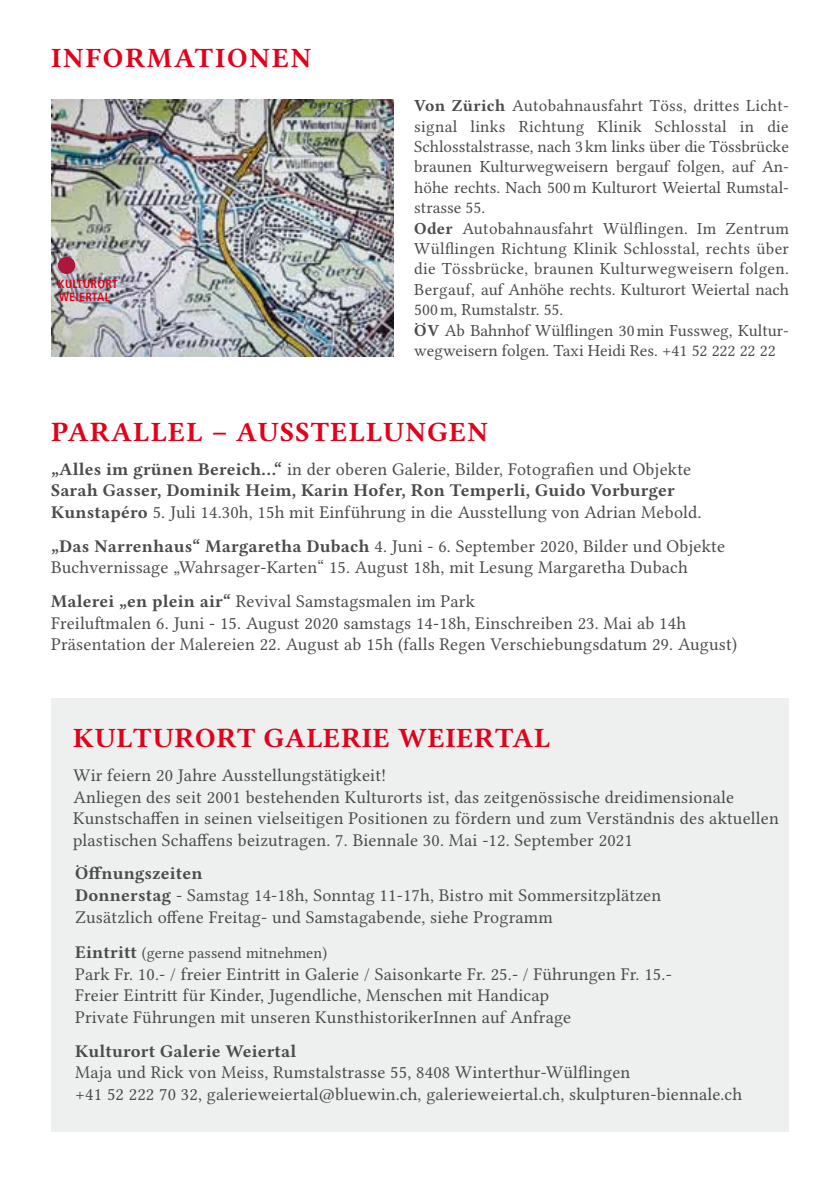
<style>
.page{position:relative;width:840px;height:1191px;background:#fff}
.page>*{position:absolute;margin:0;border:0;box-sizing:border-box;transform-origin:0 0}
.t1{font:28px "Lin Libertine OB";letter-spacing:.025em;color:#e2001a}
.t2{font:28px "Lin Libertine OB";letter-spacing:.045em;color:#e2001a}
.t3{font:28px "Lin Libertine OB";letter-spacing:.065em;color:#e2001a}
.t4{font:18px/21.6px "Lin Libertine O";letter-spacing:.01em;color:#4b4b4d}
.t5{font:18px "Lin Libertine OB";letter-spacing:.01em;color:#4b4b4d}
.t6{font:17px/20.4px "Lin Libertine O";color:#4b4b4d}
.t7{font:16px "Lin Libertine O";letter-spacing:.01em;color:#4b4b4d}
.t8{font:700 condensed 11.8px/12.6px "Frutiger";letter-spacing:.025em;color:#e2001a}
.s1{font-family:"Lin Libertine OB"}
.s2{font-family:"Lin Libertine OB";font-size:18px}
</style>
<div class="page">
<div style="left:51px;top:698px;width:737px;height:434px;background:#eeefef"></div>
<img style="left:51px;top:100px;width:342px;height:257px">
<div style="left:60px;top:259px;width:13px;height:13px;background:#ad173c;border-radius:50%"></div>
<div style="left:58px;top:257px;width:17px;height:17px;border:4px solid #ad173c;border-radius:50%"></div>
<h1 class="t3" style="left:51px;top:38px;width:262px">INFORMATIONEN</h1>
<p class="t8" style="left:58px;top:278px;width:61px">KULTURORT<br>WEIERTAL</p>
<p class="t6" style="left:414px;top:94px;width:376px"><span class="s1">Von Zürich</span> Autobahnausfahrt Töss, drittes Licht&shy;signal links Richtung Klinik Schlosstal in die Schlosstalstrasse, nach 3 km links über die Tössbrücke braunen Kulturwegweisern bergauf folgen, auf An&shy;höhe rechts. Nach 500 m Kulturort Weiertal Rumstal&shy;strasse 55.<br><span class="s1">Oder</span> Autobahnausfahrt Wülflingen. Im Zentrum Wülflingen Richtung Klinik Schlosstal, rechts über die Tössbrücke, braunen Kulturwegweisern folgen.<br>Bergauf, auf Anhöhe rechts. Kulturort Weiertal nach 500 m, Rumstalstr. 55.<br><span class="s1">ÖV</span> Ab Bahnhof Wülflingen 30 min Fussweg, Kultur&shy;wegweisern folgen. Taxi Heidi Res. +41 52 222 22 22</p>
<h1 class="t2" style="left:51px;top:413px;width:205px">Parallel – Ausst</h1>
<h1 class="t2" style="left:330px;top:413px;width:39px">ellun</h1>
<h1 class="t2" style="left:427px;top:413px;width:59px">gen</h1>
<p class="t4" style="left:51px;top:456px;width:641px"><span class="s1">„Alles im grünen Bereich...“</span> in der oberen Galerie, Bilder, Fotografien und Objekte</p>
<p class="t5" style="left:51px;top:478px;width:625px">Sarah Gasser, Dominik Heim, Karin Hofer, Ron Temperli, Guido Vorburger</p>
<p class="t4" style="left:51px;top:493px;width:675px;line-height:33.6px"><span class="s1">Kunstapéro</span> 5. Juli 14.30h, 15h mit Einführung in die Ausstellung von Adrian Mebold. <span class="s1">„Das Narrenhaus“ Margaretha Dubach</span> 4. Juni - 6. September 2020, Bilder und Objekte</p>
<p class="t4" style="left:51px;top:548px;width:637px;line-height:33.6px">Buchvernissage „Wahrsager-Karten“ 15. August 18h, mit Lesung Margaretha Dubach<br><span class="s1">Malerei „en plein air“</span> Revival Samstagsmalen im Park</p>
<p class="t4" style="left:51px;top:610px;width:687px">Freiluftmalen 6. Juni - 15. August 2020 samstags 14-18h, Einschreiben 23. Mai ab 14h<br>Präsentation der Malereien 22. August ab 15h (falls Regen Verschiebungsdatum 29. August)</p>
<h1 class="t1" style="left:73px;top:719px;width:478px">KULTURORT galerie WEIE RTAL</h1>
<p class="t4" style="left:73px;top:762px;width:706px">Wir feiern 20 Jahre Ausstellungstätigkeit!<br>Anliegen des seit 2001 bestehenden Kulturorts ist, das zeitgenössische dreidimensionale Kunstschaffen in seinen vielseitigen Positionen zu fördern und zum Verständnis des aktuellen plastischen Schaffens beizutragen. 7. Biennale 30. Mai -12. September 2021</p>
<p class="t5" style="left:75px;top:861px;width:129px">Öffnungszeiten</p>
<p class="t4" style="left:75px;top:882px;width:587px"><span class="s1">Donnerstag</span> - Samstag 14-18h, Sonntag 11-17h, Bistro mit Sommersitzplätzen<br>Zusätzlich offene Freitag- und Samstagabende, siehe Programm</p>
<p class="t7" style="left:75px;top:940px;width:253px"><span class="s2">Eintritt</span> (gerne passend mitnehmen)</p>
<p class="t4" style="left:75px;top:961px;width:597px">Park Fr. 10.- / freier Eintritt in Galerie / Saisonkarte Fr. 25.- / Führungen Fr. 15.-<br>Freier Eintritt für Kinder, Jugendliche, Menschen mit Handicap<br>Private Führungen mit unseren KunsthistorikerInnen auf Anfrage</p>
<p class="t5" style="left:75px;top:1038px;width:223px">Kulturort Galerie Weiertal</p>
<p class="t4" style="left:75px;top:1059px;width:668px">Maja und Rick von Meiss, Rumstalstrasse 55, 8408 Winterthur-Wülflingen<br>+41 52 222 70 32, galerieweiertal@bluewin.ch, galerieweiertal.ch, skulpturen-biennale.ch</p>
</div>
